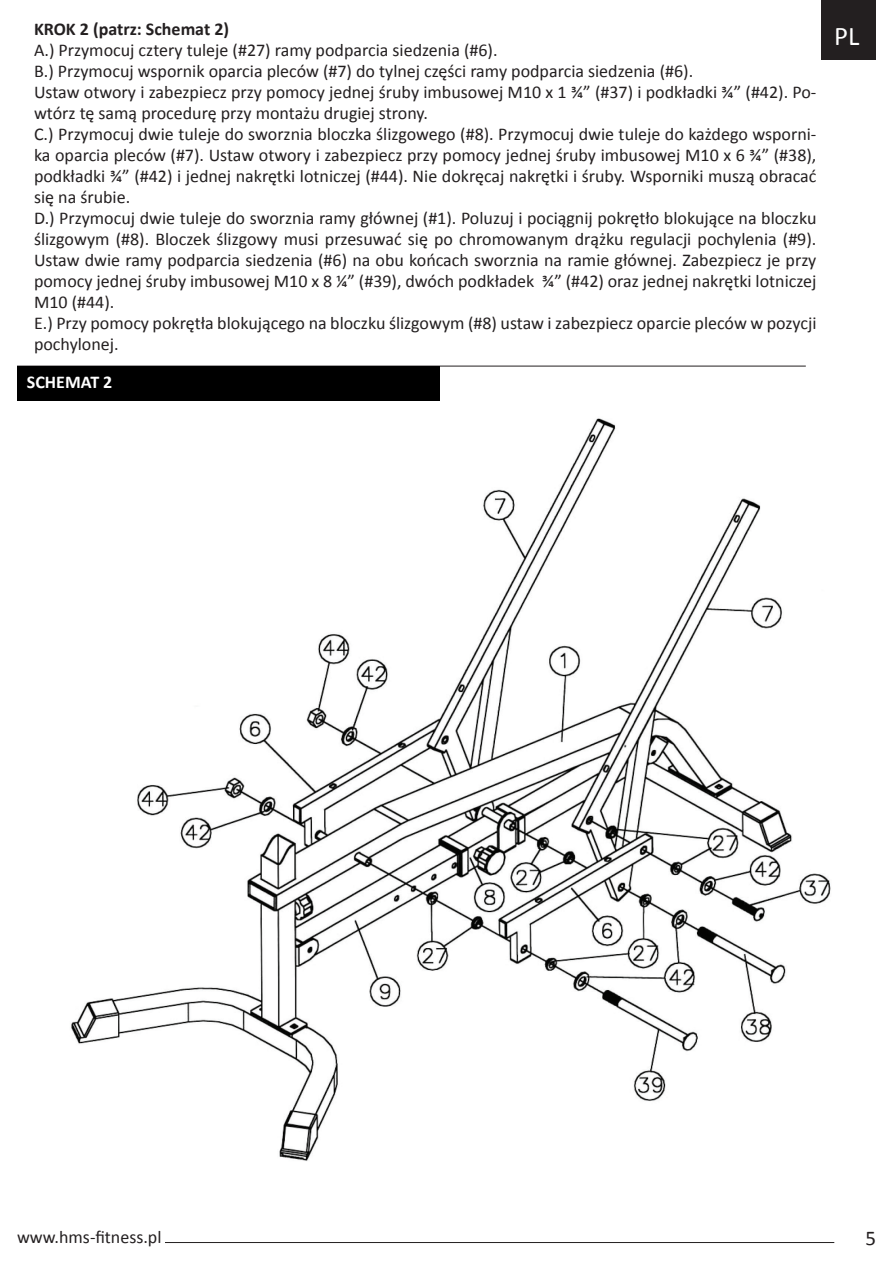
<style>
.page{position:relative;width:893px;height:1263px;background:#fff}
.page>*{position:absolute;margin:0;border:0;box-sizing:border-box;transform-origin:0 0}
.t1{font:27px "Calibri";color:#fff}
.t2{font:21px "Calibri";color:#231f20}
.t3{font:18px/21px "Calibri";color:#231f20}
.t4{font:700 18px "Calibri";color:#231f20}
.t5{font:700 18px "Calibri";color:#fff}
</style>
<div class="page">
<div style="left:821px;top:0;width:55px;height:60px;background:#231f20"></div>
<hr style="left:165px;top:1242px;width:669px;height:1px;background:#231f20">
<hr style="left:17px;top:366px;width:789px;height:1px;background:#231f20">
<div style="left:17px;top:366px;width:422px;height:34px;background:#000"></div>
<img style="left:71px;top:418px;width:760px;height:743px">
<p class="t4" style="left:34px;top:17px;width:197px">KROK 2 (patrz: Schemat 2)</p>
<p class="t3" style="left:34px;top:39px;width:784px">A.) Przymocuj cztery tuleje (#27) ramy podparcia siedzenia (#6).<br>B.) Przymocuj wspornik oparcia pleców (#7) do tylnej części ramy podparcia siedzenia (#6).<br>Ustaw otwory i zabezpiecz przy pomocy jednej śruby imbusowej M10 x 1 ¾” (#37) i podkładki ¾” (#42). Po&shy;wtórz tę samą procedurę przy montażu drugiej strony.<br>C.) Przymocuj dwie tuleje do sworznia bloczka ślizgowego (#8). Przymocuj dwie tuleje do każdego wsporni&shy;ka oparcia pleców (#7). Ustaw otwory i zabezpiecz przy pomocy jednej śruby imbusowej M10 x 6 ¾” (#38), podkładki ¾” (#42) i jednej nakrętki lotniczej (#44). Nie dokręcaj nakrętki i śruby. Wsporniki muszą obracać się na śrubie.<br>D.) Przymocuj dwie tuleje do sworznia ramy głównej (#1). Poluzuj i pociągnij pokrętło blokujące na bloczku ślizgowym (#8). Bloczek ślizgowy musi przesuwać się po chromowanym drążku regulacji pochylenia (#9).<br>Ustaw dwie ramy podparcia siedzenia (#6) na obu końcach sworznia na ramie głównej. Zabezpiecz je przy pomocy jednej śruby imbusowej M10 x 8 ¼” (#39), dwóch podkładek ¾” (#42) oraz jednej nakrętki lotniczej M10 (#44).<br>E.) Przy pomocy pokrętła blokującego na bloczku ślizgowym (#8) ustaw i zabezpiecz oparcie pleców w pozycji pochylonej.</p>
<p class="t5" style="left:27px;top:371px;width:87px">SCHEMAT 2</p>
<h1 class="t1" style="left:834px;top:19px;width:27px">PL</h1>
<p class="t3" style="left:17px;top:1226px;width:146px">www.hms-fitness.pl</p>
<p class="t2" style="left:865px;top:1225px;width:12px">5</p>
</div>
